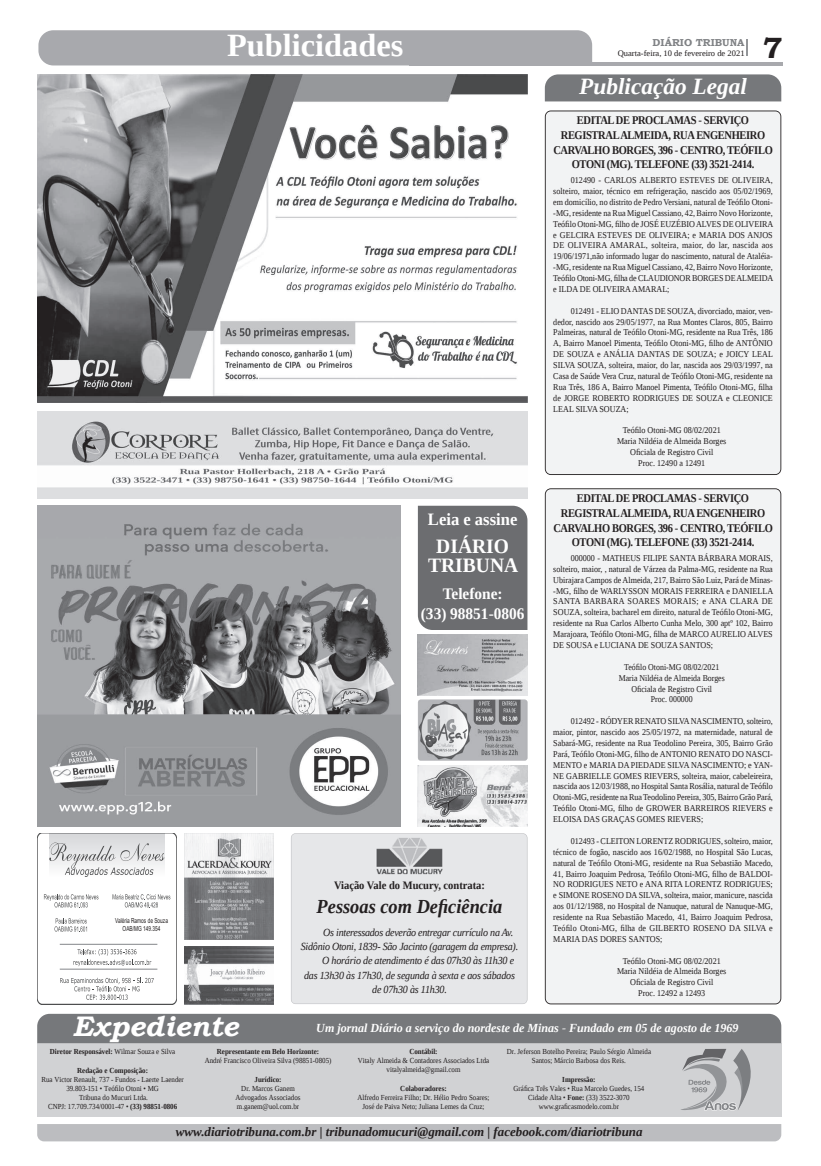
<style>
.page{position:relative;width:821px;height:1166px;background:#fff}
.page>*{position:absolute;margin:0;border:0;box-sizing:border-box;transform-origin:0 0}
.t1{font:700 32.38px "Liberation Serif";color:#fff}
.t2{font:700 29.31px "Bookman Old Style";color:#231f20}
.t3{font:italic 700 28.26px "Bookman Old Style";color:#fff}
.t4{font:italic 700 23.28px "Liberation Serif";color:#fff}
.t5{font:700 20.39px/19.6px "Liberation Serif";color:#fff;text-align:center;scale:.96 1}
.t6{font:italic 700 19.86px "Liberation Serif";color:#231f20;scale:.92 1}
.t7{font:700 17.32px "Liberation Serif";color:#fff;scale:.96 1}
.t8{font:700 16.01px/19.2px "Liberation Serif";color:#fff;text-align:center;scale:.96 1}
.t9{font:italic 700 12.95px "Liberation Serif";color:#231f20}
.t10{font:italic 700 12.34px "Liberation Serif";color:#fff}
.t11{font:700 11.81px/14.7px "Liberation Serif";letter-spacing:-.035em;color:#231f20;text-align:center;scale:.89 1}
.t12{font:700 11.38px "Liberation Serif";color:#231f20;scale:.92 1}
.t13{font:italic 10.85px "Liberation Serif";letter-spacing:-.025em;color:#231f20;scale:.92 1}
.t14{font:700 10.06px "Bookman Old Style";color:#808285}
.t15{font:8.92px/10.8px "Liberation Serif";color:#231f20;text-align:justify;scale:.91 1}
.t16{font:8.92px/10.8px "Liberation Serif";color:#231f20;text-align:center;scale:.88 1}
.t17{font:8.4px "Liberation Serif";color:#231f20}
.t18{font:7.7px/9.2px "Liberation Serif";color:#231f20;text-align:center;scale:.91 1}
.t19{font:700 7.7px "Liberation Serif";color:#231f20;scale:.91 1}
.t20{font:7px/7.8px "Arial";color:#231f20;text-align:center;scale:.69 1}
.s1{font-weight:400}
.s2{font-weight:700}
</style>
<div class="page">
<hr style="left:409px;top:62px;width:374px;height:3px;background:#a8a9ad">
<div style="left:38px;top:30px;width:554px;height:35px;background:#a8a9ad"></div>
<svg style="left:747px;top:39px;width:1px;height:17px"></svg>
<div style="left:37px;top:1124px;width:744px;height:17px;background:#bcbdc0"></div>
<div style="left:545px;top:110px;width:236px;height:365px;background:#f2f3f4"></div>
<div style="left:545px;top:488px;width:236px;height:516px;background:#f2f3f4"></div>
<div style="left:418px;top:506px;width:109px;height:124px;background:#6c6d70"></div>
<img style="left:418px;top:765px;width:109px;height:62px">
<img style="left:37px;top:412px;width:490px;height:86px">
<div style="left:545px;top:74px;width:236px;height:27px;background:#76787b"></div>
<svg style="left:37px;top:833px;width:140px;height:171px"></svg>
<hr style="left:60px;top:944px;width:97px;height:1px;background:#919396">
<hr style="left:60px;top:969px;width:97px;height:1px;background:#919396">
<svg style="left:184px;top:833px;width:90px;height:107px"></svg>
<img style="left:184px;top:946px;width:90px;height:58px">
<div style="left:291px;top:833px;width:236px;height:171px;background:#e6e7e9"></div>
<img style="left:374px;top:838px;width:72px;height:37px">
<div style="left:37px;top:1043px;width:744px;height:73px;background:#d1d2d4"></div>
<div style="left:37px;top:1014px;width:744px;height:29px;background:#76787b"></div>
<svg style="left:681px;top:1049px;width:70px;height:61px"></svg>
<img style="left:37px;top:506px;width:364px;height:321px">
<img style="left:37px;top:74px;width:490px;height:328px">
<img style="left:418px;top:634px;width:109px;height:61px">
<svg style="left:418px;top:699px;width:109px;height:61px"></svg>
<p class="t20" style="left:115px;top:917px;width:78px">Valéria Ramos de Souza<br>OAB/MG 149.354</p>
<h1 class="t1" style="left:227px;top:24px;width:178px">Publicidades</h1>
<h3 class="t7" style="left:428px;top:508px;width:95px">Leia e assine</h3>
<h3 class="t5" style="left:428px;top:536px;width:95px">DIÁRIO<br>TRIBUNA</h3>
<h3 class="t8" style="left:421px;top:584px;width:109px">Telefone:<br>(33) 98851-0806</h3>
<p class="t12" style="left:334px;top:878px;width:166px">Viação Vale do Mucury, contrata:</p>
<h3 class="t6" style="left:317px;top:893px;width:203px">Pessoas com Deficiência</h3>
<p class="t13" style="left:323px;top:925px;width:208px">Os interessados deverão entregar currículo na Av.</p>
<p class="t13" style="left:301px;top:939px;width:238px">Sidônio Otoni, 1839- São Jacinto (garagem da empresa).</p>
<p class="t13" style="left:322px;top:954px;width:210px">O horário de atendimento é das 07h30 às 11h30 e</p>
<p class="t13" style="left:304px;top:968px;width:231px">das 13h30 às 17h30, de segunda à sexta e aos sábados</p>
<p class="t13" style="left:372px;top:982px;width:83px">de 07h30 às 11h30.</p>
<p class="t14" style="left:653px;top:35px;width:93px">DIÁRIO TRIBUNA</p>
<p class="t17" style="left:618px;top:48px;width:128px">Quarta-feira, 10 de fevereiro de 2021</p>
<h3 class="t4" style="left:579px;top:71px;width:169px">Publicação Legal</h3>
<h2 class="t2" style="left:763px;top:27px;width:21px">7</h2>
<h3 class="t11" style="left:553px;top:113px;width:248px">EDITAL DE PROCLAMAS - SERVIÇO REGISTRAL ALMEIDA, RUA ENGENHEIRO CARVALHO BORGES, 396 - CENTRO, TEÓFILO OTONI (MG). TELEFONE (33) 3521-2414.</h3>
<p class="t15" style="left:553px;top:175px;width:243px;text-indent:17px">012490 - CARLOS ALBERTO ESTEVES DE OLIVEIRA, solteiro, maior, técnico em refrigeração, nascido aos 05/02/1969, em domicílio, no distrito de Pedro Versiani, natural de Teófilo Otoni--MG, residente na Rua Miguel Cassiano, 42, Bairro Novo Horizonte, Teófilo Otoni-MG, filho de JOSÉ EUZÉBIO ALVES DE OLIVEIRA e GELCIRA ESTEVES DE OLIVEIRA; e MARIA DOS ANJOS DE OLIVEIRA AMARAL, solteira, maior, do lar, nascida aos 19/06/1971,não informado lugar do nascimento, natural de Ataléia--MG, residente na Rua Miguel Cassiano, 42, Bairro Novo Horizonte, Teófilo Otoni-MG, filha de CLAUDIONOR BORGES DE ALMEIDA e ILDA DE OLIVEIRA AMARAL;</p>
<p class="t15" style="left:553px;top:305px;width:243px;text-indent:17px">012491 - ELIO DANTAS DE SOUZA, divorciado, maior, ven&shy;dedor, nascido aos 29/05/1977, na Rua Montes Claros, 805, Bairro Palmeiras, natural de Teófilo Otoni-MG, residente na Rua Três, 186<br>A, Bairro Manoel Pimenta, Teófilo Otoni-MG, filho de ANTÔNIO DE SOUZA e ANÁLIA DANTAS DE SOUZA; e JOICY LEAL SILVA SOUZA, solteira, maior, do lar, nascida aos 29/03/1997, na Casa de Saúde Vera Cruz, natural de Teófilo Otoni-MG, residente na Rua Três, 186 A, Bairro Manoel Pimenta, Teófilo Otoni-MG, filha de JORGE ROBERTO RODRIGUES DE SOUZA e CLEONICE LEAL SILVA SOUZA;</p>
<p class="t15" style="left:617px;top:425px;width:122px;text-align:center">Teófilo Otoni-MG 08/02/2021<br>Maria Nildéia de Almeida Borges<br>Oficiala de Registro Civil<br>Proc. 12490 a 12491</p>
<h3 class="t11" style="left:553px;top:491px;width:248px">EDITAL DE PROCLAMAS - SERVIÇO REGISTRAL ALMEIDA, RUA ENGENHEIRO CARVALHO BORGES, 396 - CENTRO, TEÓFILO OTONI (MG). TELEFONE (33) 3521-2414.</h3>
<p class="t15" style="left:553px;top:552px;width:243px;text-indent:17px">000000 - MATHEUS FILIPE SANTA BÁRBARA MORAIS, solteiro, maior, , natural de Várzea da Palma-MG, residente na Rua Ubirajara Campos de Almeida, 217, Bairro São Luiz, Pará de Minas--MG, filho de WARLYSSON MORAIS FERREIRA e DANIELLA SANTA BARBARA SOARES MORAIS; e ANA CLARA DE SOUZA, solteira, bacharel em direito, natural de Teófilo Otoni-MG, residente na Rua Carlos Alberto Cunha Melo, 300 aptº 102, Bairro Marajoara, Teófilo Otoni-MG, filha de MARCO AURELIO ALVES DE SOUSA e LUCIANA DE SOUZA SANTOS;</p>
<p class="t16" style="left:619px;top:661px;width:122px">Teófilo Otoni-MG 08/02/2021<br>Maria Nildéia de Almeida Borges<br>Oficiala de Registro Civil<br>Proc. 000000</p>
<p class="t15" style="left:553px;top:716px;width:243px;text-indent:17px">012492 - RÓDYER RENATO SILVA NASCIMENTO, solteiro, maior, pintor, nascido aos 25/05/1972, na maternidade, natural de Sabará-MG, residente na Rua Teodolino Pereira, 305, Bairro Grão Pará, Teófilo Otoni-MG, filho de ANTONIO RENATO DO NASCI-MENTO e MARIA DA PIEDADE SILVA NASCIMENTO; e YAN-NE GABRIELLE GOMES RIEVERS, solteira, maior, cabeleireira, nascida aos 12/03/1988, no Hospital Santa Rosália, natural de Teófilo Otoni-MG, residente na Rua Teodolino Pereira, 305, Bairro Grão Pará, Teófilo Otoni-MG, filho de GROWER BARREIROS RIEVERS e ELOISA DAS GRAÇAS GOMES RIEVERS;</p>
<p class="t15" style="left:553px;top:835px;width:243px;text-indent:17px">012493 - CLEITON LORENTZ RODRIGUES, solteiro, maior, técnico de fogão, nascido aos 16/02/1988, no Hospital São Lucas, natural de Teófilo Otoni-MG, residente na Rua Sebastião Macedo, 41, Bairro Joaquim Pedrosa, Teófilo Otoni-MG, filho de BALDOI-NO RODRIGUES NETO e ANA RITA LORENTZ RODRIGUES; e SIMONE ROSENO DA SILVA, solteira, maior, manicure, nascida aos 01/12/1988, no Hospital de Nanuque, natural de Nanuque-MG, residente na Rua Sebastião Macedo, 41, Bairro Joaquim Pedrosa, Teófilo Otoni-MG, filha de GILBERTO ROSENO DA SILVA e MARIA DAS DORES SANTOS;</p>
<p class="t15" style="left:617px;top:955px;width:122px;text-align:center">Teófilo Otoni-MG 08/02/2021<br>Maria Nildéia de Almeida Borges<br>Oficiala de Registro Civil<br>Proc. 12492 a 12493</p>
<h3 class="t3" style="left:73px;top:1005px;width:167px">Expediente</h3>
<h3 class="t10" style="left:316px;top:1020px;width:424px">Um jornal Diário a serviço do nordeste de Minas - Fundado em 05 de agosto de 1969</h3>
<p class="t19" style="left:50px;top:1046px;width:139px">Diretor Responsável: <span class="s1">Wilmar Souza e Silva</span></p>
<p class="t19" style="left:77px;top:1065px;width:79px">Redação e Composição:</p>
<p class="t18" style="left:41px;top:1074px;width:158px">Rua Victor Renault, 737 - Fundos - Laerte Laender 39.803-151 • Teófilo Otoni • MG<br>Tribuna do Mucuri Ltda.<br>CNPJ: 17.709.734/0001-47 • <span class="s2">(33) 98851-0806</span></p>
<p class="t19" style="left:409px;top:1046px;width:33px">Contábil:</p>
<p class="t18" style="left:358px;top:1056px;width:146px">Vitaly Almeida &amp; Contadores Associados Ltda vitalyalmeida@gmail.com</p>
<p class="t19" style="left:400px;top:1083px;width:52px">Colaboradores:</p>
<p class="t18" style="left:358px;top:1093px;width:147px">Alfredo Ferreira Filho; Dr. Hélio Pedro Soares;<br>José de Paiva Neto; Juliana Lemes da Cruz;</p>
<p class="t19" style="left:217px;top:1046px;width:114px">Representante em Belo Horizonte:</p>
<p class="t18" style="left:205px;top:1056px;width:141px">André Francisco Oliveira Silva (98851-0805)</p>
<p class="t19" style="left:255px;top:1074px;width:31px">Jurídico:</p>
<p class="t18" style="left:236px;top:1083px;width:73px">Dr. Marcos Ganem<br>Advogados Associados m.ganem@uol.com.br</p>
<p class="t18" style="left:507px;top:1047px;width:160px">Dr. Jeferson Botelho Pereira; Paulo Sérgio Almeida<br>Santos; Márcio Barbosa dos Reis.</p>
<p class="t19" style="left:562px;top:1074px;width:38px">Impressão:</p>
<p class="t18" style="left:514px;top:1084px;width:145px">Gráfica Três Vales • Rua Marcelo Guedes, 154<br>Cidade Alta • <span class="s2">Fone:</span> (33) 3522-3070 www.graficasmodelo.com.br</p>
<h3 class="t9" style="left:176px;top:1123px;width:468px">www.diariotribuna.com.br | tribunadomucuri@gmail.com | facebook.com/diariotribuna</h3>
</div>
